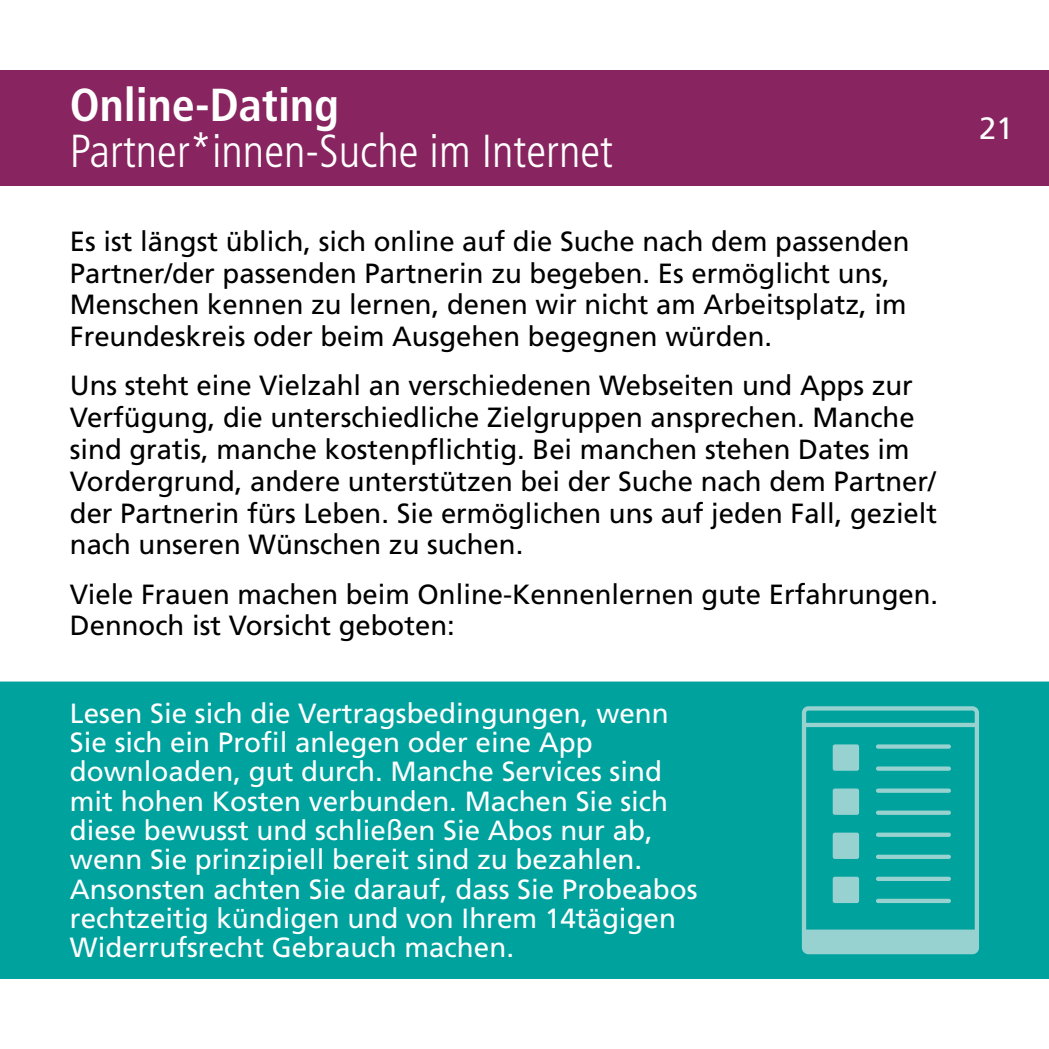
<style>
.page{position:relative;width:1049px;height:1049px;background:#fff}
.page>*{position:absolute;margin:0;border:0;box-sizing:border-box;transform-origin:0 0}
.t1{font:300 condensed 46.25px "Frutiger";color:#fff}
.t2{font:700 condensed 46.25px "Frutiger";color:#fff}
.t3{font:30.75px "Frutiger";color:#fff}
.t4{font:27.75px/31.8px "Frutiger";color:#000}
.t5{font:27.75px/29.2px "Frutiger";color:#fff}
</style>
<div class="page">
<div style="left:0;top:70px;width:1049px;height:116px;background:#882560"></div>
<div style="left:0;top:681px;width:1049px;height:298px;background:#00a29e"></div>
<svg style="left:802px;top:706px;width:177px;height:248px;background:#2cb0ac"></svg>
<h1 class="t2" style="left:70px;top:77px;width:271px">Online-Dating</h1>
<h1 class="t1" style="left:70px;top:125px;width:544px">Partner*innen-Suche im Internet</h1>
<p class="t4" style="left:70px;top:225px;width:841px">Es ist längst üblich, sich online auf die Suche nach dem passenden Partner/der passenden Partnerin zu begeben. Es ermöglicht uns, Menschen kennen zu lernen, denen wir nicht am Arbeitsplatz, im Freundeskreis oder beim Ausgehen begegnen würden.</p>
<p class="t4" style="left:70px;top:370px;width:869px">Uns steht eine Vielzahl an verschiedenen Webseiten und Apps zur Verfügung, die unterschiedliche Zielgruppen ansprechen. Manche sind gratis, manche kostenpflichtig. Bei manchen stehen Dates im Vordergrund, andere unterstützen bei der Suche nach dem Partner/ der Partnerin fürs Leben. Sie ermöglichen uns auf jeden Fall, gezielt nach unseren Wünschen zu suchen.</p>
<p class="t4" style="left:70px;top:578px;width:870px">Viele Frauen machen beim Online-Kennenlernen gute Erfahrungen.<br>Dennoch ist Vorsicht geboten:</p>
<p class="t5" style="left:70px;top:698px;width:629px">Lesen Sie sich die Vertragsbedingungen, wenn Sie sich ein Profil anlegen oder eine App downloaden, gut durch. Manche Services sind mit hohen Kosten verbunden. Machen Sie sich diese bewusst und schließen Sie Abos nur ab, wenn Sie prinzipiell bereit sind zu bezahlen.<br>Ansonsten achten Sie darauf, dass Sie Probeabos rechtzeitig kündigen und von Ihrem 14tägigen Widerrufsrecht Gebrauch machen.</p>
<p class="t3" style="left:979px;top:111px;width:36px">21</p>
</div>
